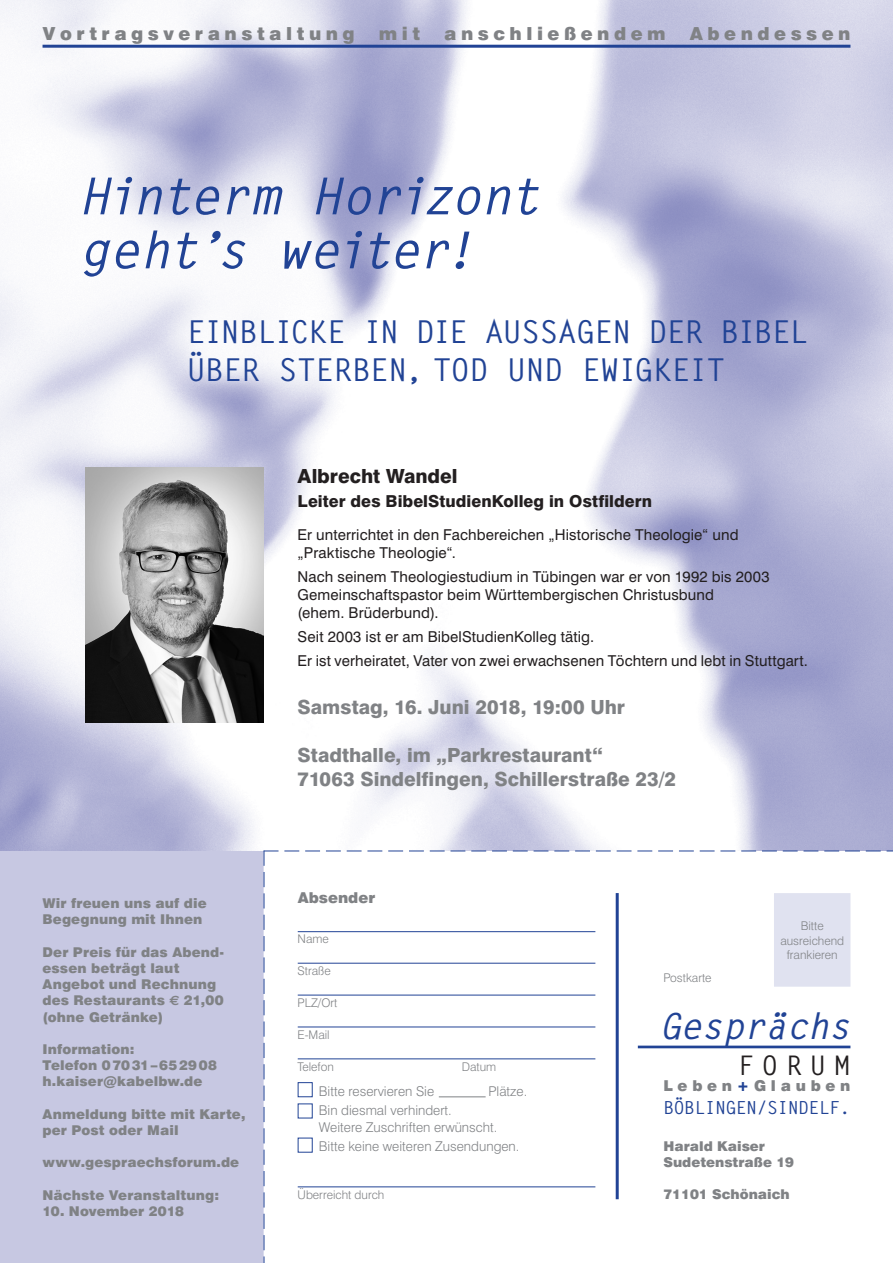
<style>
.page{position:relative;width:893px;height:1263px;background:#fff}
.page>*{position:absolute;margin:0;border:0;box-sizing:border-box;transform-origin:0 0}
.t1{font:italic 700 51px "Letter Gothic Std";letter-spacing:-.04em;color:#214395}
.t2{font:italic 700 36px "Letter Gothic Std";letter-spacing:-.01em;color:#214395}
.t3{font:700 31.5px "Letter Gothic Std";letter-spacing:-.03em;color:#214395}
.t4{font:700 27px "Letter Gothic Std";letter-spacing:.29em;color:#231f20}
.t5{font:800 19.5px "Swiss 721 BT";color:#808285}
.t6{font:800 19.5px "Swiss 721 BT";color:#231f20}
.t7{font:900 18px "Swiss 721 BT";letter-spacing:.25em;color:#808285}
.t8{font:700 18px "Letter Gothic Std";letter-spacing:-.025em;color:#214395}
.t9{font:800 16.5px "Swiss 721 BT";letter-spacing:.005em;color:#231f20}
.t10{font:15px "Swiss 721 BT";letter-spacing:.005em;color:#231f20}
.t11{font:900 15px "Swiss 721 BT";letter-spacing:.315em;color:#808285}
.t12{font:900 15px "Swiss 721 BT";color:#808285}
.t13{font:900 13.5px/16.2px "Swiss 721 BT";letter-spacing:.01em;color:#808285}
.t14{font:300 13.5px "Swiss 721 BT";color:#808285}
.t15{font:300 12px "Swiss 721 BT";color:#808285}
.s1{color:#214395}
</style>
<div class="page">
<div style="left:0;top:850px;width:264px;height:413px;background:#c7c8e2"></div>
<hr style="left:43px;top:45px;width:807px;height:3px;background:#214395">
<svg style="left:264px;top:851px;width:629px;height:412px"></svg>
<hr style="left:298px;top:931px;width:297px;height:1px;background:#214395">
<hr style="left:298px;top:963px;width:297px;height:1px;background:#214395">
<hr style="left:298px;top:995px;width:297px;height:1px;background:#214395">
<hr style="left:298px;top:1026px;width:297px;height:1px;background:#214395">
<hr style="left:298px;top:1058px;width:297px;height:1px;background:#214395">
<hr style="left:298px;top:1186px;width:297px;height:1px;background:#214395">
<div style="left:298px;top:1082px;width:15px;height:15px;border:1px solid #214395"></div>
<div style="left:298px;top:1103px;width:15px;height:15px;border:1px solid #214395"></div>
<div style="left:298px;top:1138px;width:15px;height:14px;border:1px solid #214395"></div>
<hr style="left:439px;top:1096px;width:47px;height:1px;background:#808285">
<img style="left:85px;top:468px;width:179px;height:255px">
<svg style="left:169px;top:996px;width:10px;height:9px"></svg>
<p class="t7" style="left:43px;top:23px;width:314px">Vortragsveranstaltung</p>
<p class="t7" style="left:379px;top:23px;width:43px">mit</p>
<p class="t7" style="left:444px;top:23px;width:223px">anschließendem</p>
<p class="t7" style="left:690px;top:23px;width:162px">Abendessen</p>
<p class="t1" style="left:79px;top:165px;width:463px">Hinterm Horizont</p>
<p class="t1" style="left:79px;top:219px;width:397px">geht’s weiter!</p>
<p class="t3" style="left:187px;top:313px;width:623px">EINBLICKE IN DIE AUSSAGEN DER BIBEL</p>
<p class="t3" style="left:187px;top:350px;width:540px">ÜBER STERBEN, TOD UND EWIGKEIT</p>
<p class="t13" style="left:43px;top:895px;width:166px">Wir freuen uns auf die</p>
<p class="t13" style="left:43px;top:911px;width:161px">Begegnung mit Ihnen</p>
<p class="t13" style="left:43px;top:944px;width:183px">Der Preis für das Abend&shy;essen beträgt laut</p>
<p class="t13" style="left:43px;top:976px;width:175px">Angebot und Rechnung</p>
<p class="t13" style="left:43px;top:992px;width:124px">des Restaurants</p>
<p class="t13" style="left:184px;top:992px;width:41px">21,00</p>
<p class="t13" style="left:43px;top:1008px;width:122px">(ohne Getränke)</p>
<p class="t13" style="left:43px;top:1041px;width:94px">Information:</p>
<p class="t13" style="left:43px;top:1057px;width:176px">Telefon 07031–652908</p>
<p class="t13" style="left:43px;top:1073px;width:161px">h.kaiser@kabelbw.de</p>
<p class="t13" style="left:43px;top:1106px;width:204px">Anmeldung bitte mit Karte,</p>
<p class="t13" style="left:43px;top:1122px;width:138px">per Post oder Mail</p>
<p class="t13" style="left:43px;top:1154px;width:198px">www.gespraechsforum.de</p>
<p class="t13" style="left:43px;top:1187px;width:178px">Nächste Veranstaltung:</p>
<p class="t13" style="left:43px;top:1203px;width:143px">10. November 2018</p>
<p class="t6" style="left:298px;top:464px;width:161px">Albrecht Wandel</p>
<p class="t9" style="left:298px;top:491px;width:356px">Leiter des BibelStudienKolleg in Ostfildern</p>
<p class="t10" style="left:298px;top:525px;width:442px">Er unterrichtet in den Fachbereichen „Historische Theologie“ und</p>
<p class="t10" style="left:298px;top:543px;width:160px">„Praktische Theologie“.</p>
<p class="t10" style="left:298px;top:567px;width:473px">Nach seinem Theologiestudium in Tübingen war er von 1992 bis 2003</p>
<p class="t10" style="left:298px;top:585px;width:418px">Gemeinschaftspastor beim Württembergischen Christusbund</p>
<p class="t10" style="left:298px;top:603px;width:143px">(ehem. Brüderbund).</p>
<p class="t10" style="left:298px;top:627px;width:298px">Seit 2003 ist er am BibelStudienKolleg tätig.</p>
<p class="t10" style="left:298px;top:651px;width:512px">Er ist verheiratet, Vater von zwei erwachsenen Töchtern und lebt in Stuttgart.</p>
<p class="t5" style="left:298px;top:695px;width:329px">Samstag, 16. Juni 2018, 19:00 Uhr</p>
<p class="t5" style="left:298px;top:743px;width:306px">Stadthalle, im „Parkrestaurant“</p>
<p class="t5" style="left:298px;top:767px;width:380px">71063 Sindelfingen, Schillerstraße 23/2</p>
<p class="t12" style="left:298px;top:888px;width:79px">Absender</p>
<p class="t15" style="left:298px;top:931px;width:33px">Name</p>
<p class="t15" style="left:298px;top:963px;width:35px">Straße</p>
<p class="t15" style="left:298px;top:995px;width:41px">PLZ/Ort</p>
<p class="t15" style="left:298px;top:1027px;width:34px">E-Mail</p>
<p class="t15" style="left:298px;top:1059px;width:38px">Telefon</p>
<p class="t15" style="left:462px;top:1059px;width:36px">Datum</p>
<p class="t14" style="left:319px;top:1083px;width:117px">Bitte reservieren Sie</p>
<p class="t14" style="left:488px;top:1083px;width:40px">Plätze.</p>
<p class="t14" style="left:319px;top:1102px;width:134px">Bin diesmal verhindert.</p>
<p class="t14" style="left:319px;top:1118px;width:180px">Weitere Zuschriften erwünscht.</p>
<p class="t14" style="left:319px;top:1138px;width:202px">Bitte keine weiteren Zusendungen.</p>
<p class="t15" style="left:298px;top:1187px;width:88px">Überreicht durch</p>
<p class="t15" style="left:663px;top:970px;width:50px">Postkarte</p>
<p class="t15" style="left:801px;top:919px;width:25px">Bitte</p>
<p class="t15" style="left:780px;top:933px;width:65px">ausreichend</p>
<p class="t15" style="left:787px;top:948px;width:52px">frankieren</p>
<p class="t2" style="left:659px;top:1004px;width:193px">Gesprächs</p>
<p class="t4" style="left:738px;top:1048px;width:114px">FORUM</p>
<p class="t11" style="left:663px;top:1077px;width:189px">Leben<span class="s1">+</span>Glauben</p>
<p class="t8" style="left:663px;top:1096px;width:189px">BÖBLINGEN/SINDELF.</p>
<p class="t13" style="left:663px;top:1138px;width:103px">Harald Kaiser</p>
<p class="t13" style="left:663px;top:1154px;width:132px">Sudetenstraße 19</p>
<p class="t13" style="left:663px;top:1186px;width:128px">71101 Schönaich</p>
</div>
